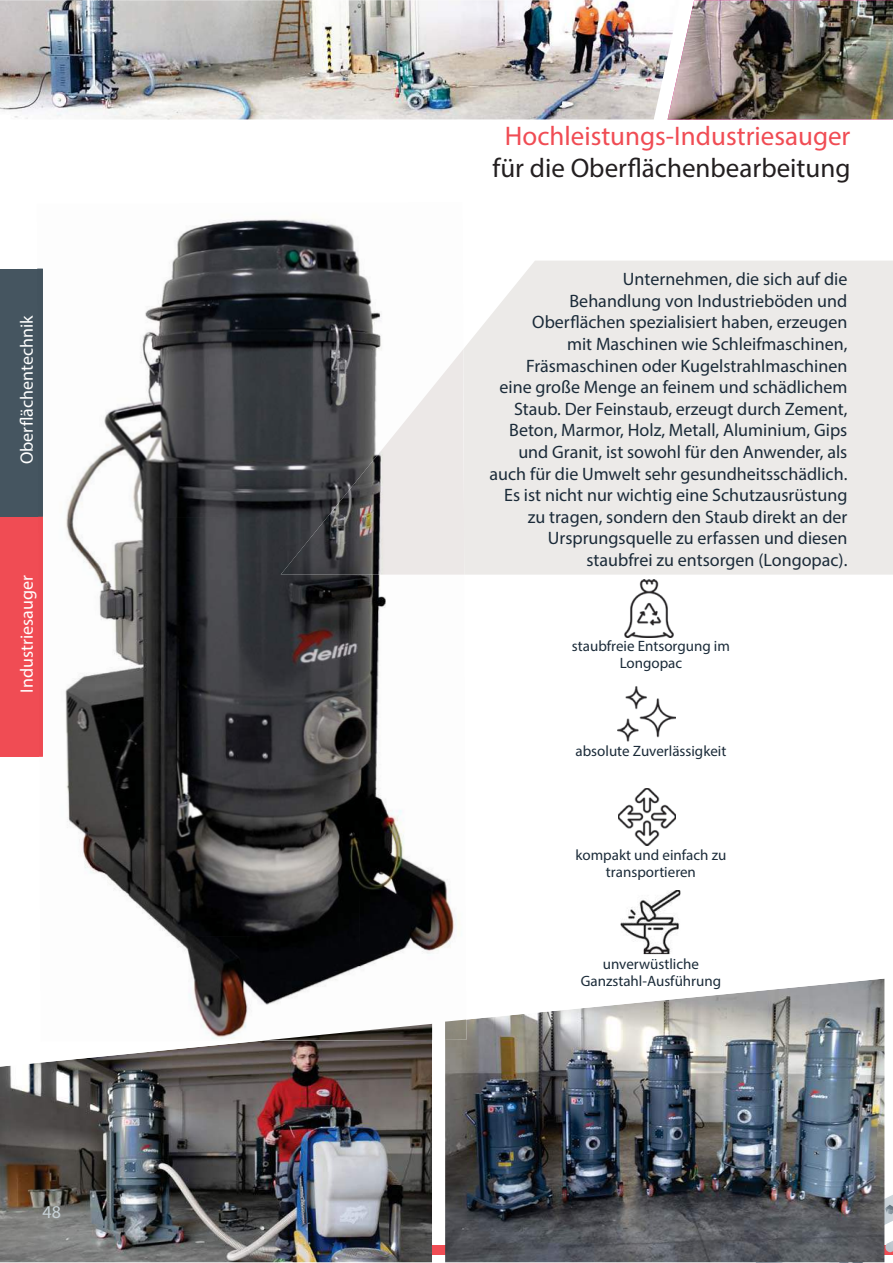
<style>
.page{position:relative;width:893px;height:1263px;background:#fff}
.page>*{position:absolute;margin:0;border:0;box-sizing:border-box;transform-origin:0 0}
.t1{font:27px "Myriad Pro";color:#f04c54}
.t2{font:27px "Myriad Pro";color:#231f20}
.t3{font:18px/21.6px "Myriad Pro";color:#1b2b39;text-align:right}
.t4{font:18px "Myriad Pro";color:#fff}
.t5{font:18px "Myriad Pro";color:#c8d2d7}
.t6{font:15px/16.5px "Myriad Pro";color:#1b2b39;text-align:center}
</style>
<div class="page">
<svg style="left:884px;top:1161px;width:8px;height:102px"></svg>
<div style="left:0;top:513px;width:43px;height:244px;background:#f04c54"></div>
<div style="left:0;top:269px;width:43px;height:247px;background:#455560"></div>
<div style="left:464px;top:261px;width:428px;height:314px;background:#eceae8"></div>
<img style="left:0;top:1041px;width:432px;height:222px">
<img style="left:445px;top:979px;width:439px;height:284px">
<img style="left:0;top:0;width:667px;height:119px">
<img style="left:618px;top:788px;width:57px;height:57px">
<img style="left:667px;top:0;width:225px;height:119px">
<img style="left:37px;top:219px;width:345px;height:297px">
<img style="left:65px;top:516px;width:292px;height:420px">
<img style="left:357px;top:568px;width:109px;height:473px">
<img style="left:39px;top:936px;width:321px;height:106px">
<img style="left:37px;top:269px;width:6px;height:488px">
<img style="left:281px;top:349px;width:183px;height:226px">
<img style="left:261px;top:1024px;width:171px;height:17px">
<img style="left:445px;top:1020px;width:21px;height:20px">
<img style="left:624px;top:580px;width:50px;height:57px">
<img style="left:618px;top:686px;width:57px;height:56px">
<img style="left:620px;top:890px;width:60px;height:64px">
<p class="t4" style="left:20px;top:464px;width:150px;rotate:-90deg">Oberflächentechnik</p>
<p class="t4" style="left:20px;top:693px;width:119px;rotate:-90deg">Industriesauger</p>
<p class="t5" style="left:43px;top:1205px;width:20px">48</p>
<h1 class="t1" style="left:505px;top:125px;width:347px">Hochleistungs-Industriesauger</h1>
<h1 class="t2" style="left:492px;top:158px;width:359px">für die Oberflächenbearbeitung</h1>
<p class="t3" style="left:489px;top:270px;width:359px">Unternehmen, die sich auf die<br>Behandlung von Industrieböden und Oberflächen spezialisiert haben, erzeugen<br>mit Maschinen wie Schleifmaschinen, Fräsmaschinen oder Kugelstrahlmaschinen eine große Menge an feinem und schädlichem Staub. Der Feinstaub, erzeugt durch Zement, Beton, Marmor, Holz, Metall, Aluminium, Gips und Granit, ist sowohl für den Anwender, als auch für die Umwelt sehr gesundheitsschädlich.<br>Es ist nicht nur wichtig eine Schutzausrüstung zu tragen, sondern den Staub direkt an der Ursprungsquelle zu erfassen und diesen staubfrei zu entsorgen (Longopac).</p>
<p class="t6" style="left:572px;top:639px;width:159px">staubfreie Entsorgung im<br>Longopac</p>
<p class="t6" style="left:575px;top:743px;width:152px">absolute Zuverlässigkeit</p>
<p class="t6" style="left:575px;top:848px;width:152px">kompakt und einfach zu transportieren</p>
<p class="t6" style="left:580px;top:957px;width:142px">unverwüstliche<br>Ganzstahl-Ausführung</p>
</div>
